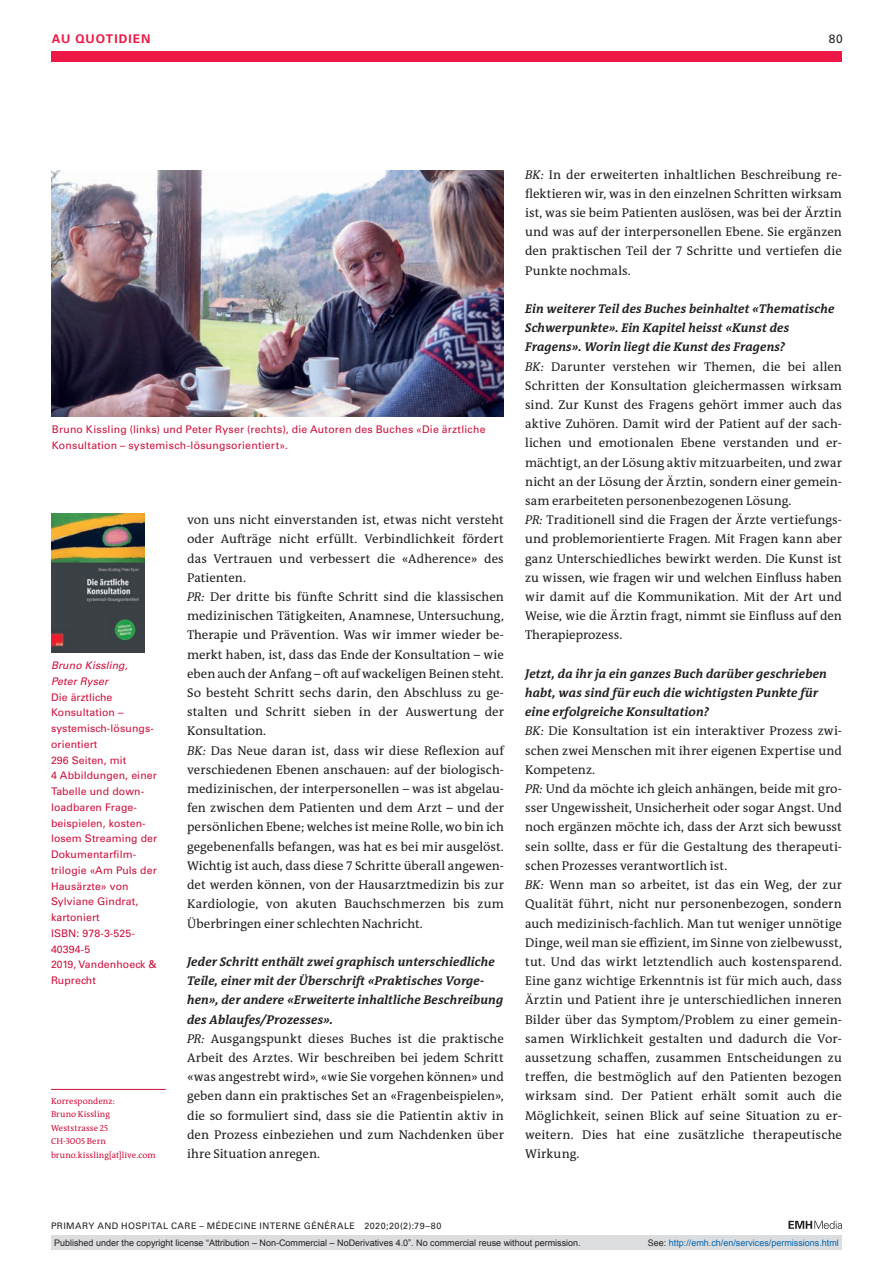
<style>
.page{position:relative;width:893px;height:1263px;background:#fff}
.page>*{position:absolute;margin:0;border:0;box-sizing:border-box;transform-origin:0 0}
.t1{font:12.75px/19.2px "The Antiqua B W5 Plain";letter-spacing:.005em;color:#231f20}
.t2{font:italic 700 12.75px/19.2px "The Antiqua B W7";letter-spacing:.01em;color:#231f20}
.t3{font:700 12px "Univers LT Std";letter-spacing:.085em;color:#ed1845}
.t4{font:12px "Univers LT Std";color:#231f20}
.t5{font:10.5px/15.8px "Univers LT Std";letter-spacing:.01em;color:#cd0f3b}
.t6{font:italic 10.5px/15.8px "Univers LT Std";letter-spacing:.01em;color:#cd0f3b}
.t7{font:9px "Arial";color:#231f20}
.t8{font:9px "Univers LT Std";letter-spacing:.05em;color:#231f20}
.t9{font:9px "Arial";color:#0166b3}
.t10{font:8.7px/13.5px "The Antiqua B W5 Plain";letter-spacing:.005em;color:#cd0f3b}
.s1{font-style:italic}
.s2{color:#231f20}
</style>
<div class="page">
<div style="left:51px;top:51px;width:791px;height:11px;background:#ed1845"></div>
<svg style="left:788px;top:1221px;width:54px;height:8px"></svg>
<img style="left:52px;top:170px;width:452px;height:247px">
<img style="left:51px;top:514px;width:93px;height:138px">
<hr style="left:51px;top:1089px;width:115px;height:1px;background:#cd0f3b">
<div style="left:51px;top:1235px;width:791px;height:15px;background:#dcdddf"></div>
<p class="t3" style="left:52px;top:31px;width:100px">AU QUOTIDIEN</p>
<p class="t4" style="left:829px;top:31px;width:16px">80</p>
<p class="t5" style="left:52px;top:421px;width:435px">Bruno Kissling (links) und Peter Ryser (rechts), die Autoren des Buches «Die ärztliche<br>Konsultation – systemisch-lösungsorientiert».</p>
<p class="t6" style="left:51px;top:658px;width:78px">Bruno Kissling,<br>Peter Ryser</p>
<p class="t5" style="left:51px;top:689px;width:108px">Die ärztliche<br>Konsultation – systemisch-lösungs&shy;orientiert<br>296 Seiten, mit<br>4 Abbildungen, einer<br>Tabelle und down&shy;loadbaren Frage&shy;beispielen, kosten&shy;losem Streaming der<br>Dokumentarfilm&shy;trilogie «Am Puls der<br>Hausärzte» von<br>Sylviane Gindrat, kartoniert<br>ISBN: 978-3-525-<br>40394-5<br>2019, Vandenhoeck &amp;<br>Ruprecht</p>
<p class="t10" style="left:51px;top:1094px;width:106px">Korrespondenz:<br>Bruno Kissling<br>Weststrasse 25<br>CH-3005 Bern bruno.kissling[at]live.com</p>
<p class="t1" style="left:187px;top:510px;width:318px">von uns nicht einverstanden ist, etwas nicht versteht oder Aufträge nicht erfüllt. Verbindlichkeit fördert das Vertrauen und verbessert die «Adherence» des Patienten.<br><span class="s1">PR:</span> Der dritte bis fünfte Schritt sind die klassischen medizinischen Tätigkeiten, Anamnese, Untersuchung, Therapie und Prävention. Was wir immer wieder be&shy;merkt haben, ist, dass das Ende der Konsultation – wie eben auch der Anfang – oft auf wackeligen Beinen steht.<br>So besteht Schritt sechs darin, den Abschluss zu ge&shy;stalten und Schritt sieben in der Auswertung der Konsultation.<br><span class="s1">BK:</span> Das Neue daran ist, dass wir diese Reflexion auf verschiedenen Ebenen anschauen: auf der biologisch&shy;medizinischen, der interpersonellen – was ist abgelau&shy;fen zwischen dem Patienten und dem Arzt – und der persönlichen Ebene; welches ist meine Rolle, wo bin ich gegebenenfalls befangen, was hat es bei mir ausgelöst.<br>Wichtig ist auch, dass diese 7 Schritte überall angewen&shy;det werden können, von der Hausarztmedizin bis zur Kardiologie, von akuten Bauchschmerzen bis zum Überbringen einer schlechten Nachricht.</p>
<p class="t2" style="left:187px;top:952px;width:318px">Jeder Schritt enthält zwei graphisch unterschiedliche Teile, einer mit der Überschrift «Praktisches Vorge&shy;hen», der andere «Erweiterte inhaltliche Beschreibung des Ablaufes/Prozesses».</p>
<p class="t1" style="left:187px;top:1029px;width:318px;text-align:justify"><span class="s1">PR:</span> Ausgangspunkt dieses Buches ist die praktische Arbeit des Arztes. Wir beschreiben bei jedem Schritt «was angestrebt wird», «wie Sie vorgehen können» und geben dann ein praktisches Set an «Fragenbeispielen», die so formuliert sind, dass sie die Patientin aktiv in den Prozess einbeziehen und zum Nachdenken über ihre Situation anregen.</p>
<p class="t1" style="left:525px;top:165px;width:318px;text-align:justify"><span class="s1">BK:</span> In der erweiterten inhaltlichen Beschreibung re&shy;flektieren wir, was in den einzelnen Schritten wirksam ist, was sie beim Patienten auslösen, was bei der Ärztin und was auf der interpersonellen Ebene. Sie ergänzen den praktischen Teil der 7 Schritte und vertiefen die Punkte nochmals.</p>
<p class="t2" style="left:525px;top:299px;width:311px">Ein weiterer Teil des Buches beinhaltet «Thematische<br>Schwerpunkte». Ein Kapitel heisst «Kunst des<br>Fragens». Worin liegt die Kunst des Fragens?</p>
<p class="t1" style="left:525px;top:357px;width:318px"><span class="s1">BK:</span> Darunter verstehen wir Themen, die bei allen Schritten der Konsultation gleichermassen wirksam sind. Zur Kunst des Fragens gehört immer auch das aktive Zuhören. Damit wird der Patient auf der sach&shy;lichen und emotionalen Ebene verstanden und er&shy;mächtigt, an der Lösung aktiv mitzuarbeiten, und zwar nicht an der Lösung der Ärztin, sondern einer gemein&shy;sam erarbeiteten personenbezogenen Lösung.<br><span class="s1">PR:</span> Traditionell sind die Fragen der Ärzte vertiefungs&shy;und problemorientierte Fragen. Mit Fragen kann aber ganz Unterschiedliches bewirkt werden. Die Kunst ist zu wissen, wie fragen wir und welchen Einfluss haben wir damit auf die Kommunikation. Mit der Art und Weise, wie die Ärztin fragt, nimmt sie Einfluss auf den Therapieprozess.</p>
<p class="t2" style="left:525px;top:664px;width:303px">Jetzt, da ihr ja ein ganzes Buch darüber geschrieben habt, was sind für euch die wichtigsten Punkte für eine erfolgreiche Konsultation?</p>
<p class="t1" style="left:525px;top:722px;width:318px"><span class="s1">BK:</span> Die Konsultation ist ein interaktiver Prozess zwi&shy;schen zwei Menschen mit ihrer eigenen Expertise und Kompetenz.<br><span class="s1">PR:</span> Und da möchte ich gleich anhängen, beide mit gro&shy;sser Ungewissheit, Unsicherheit oder sogar Angst. Und noch ergänzen möchte ich, dass der Arzt sich bewusst sein sollte, dass er für die Gestaltung des therapeuti&shy;schen Prozesses verantwortlich ist.<br><span class="s1">BK:</span> Wenn man so arbeitet, ist das ein Weg, der zur Qualität führt, nicht nur personenbezogen, sondern auch medizinisch-fachlich. Man tut weniger unnötige Dinge, weil man sie effizient, im Sinne von zielbewusst, tut. Und das wirkt letztendlich auch kostensparend.<br>Eine ganz wichtige Erkenntnis ist für mich auch, dass Ärztin und Patient ihre je unterschiedlichen inneren Bilder über das Symptom/Problem zu einer gemein&shy;samen Wirklichkeit gestalten und dadurch die Vor&shy;aussetzung schaffen, zusammen Entscheidungen zu treffen, die bestmöglich auf den Patienten bezogen wirksam sind. Der Patient erhält somit auch die Möglichkeit, seinen Blick auf seine Situation zu er&shy;weitern. Dies hat eine zusätzliche therapeutische Wirkung.</p>
<p class="t8" style="left:51px;top:1220px;width:392px">PRIMARY AND HOSPITAL CARE – MÉDECINE INTERNE GÉNÉRALE 2020;20(2):79–80</p>
<p class="t7" style="left:54px;top:1237px;width:528px">Published under the copyright license “Attribution – Non-Commercial – NoDerivatives 4.0”. No commercial reuse without permission.</p>
<p class="t9" style="left:648px;top:1237px;width:193px"><span class="s2">See:</span> http://emh.ch/en/services/permissions.html</p>
</div>
